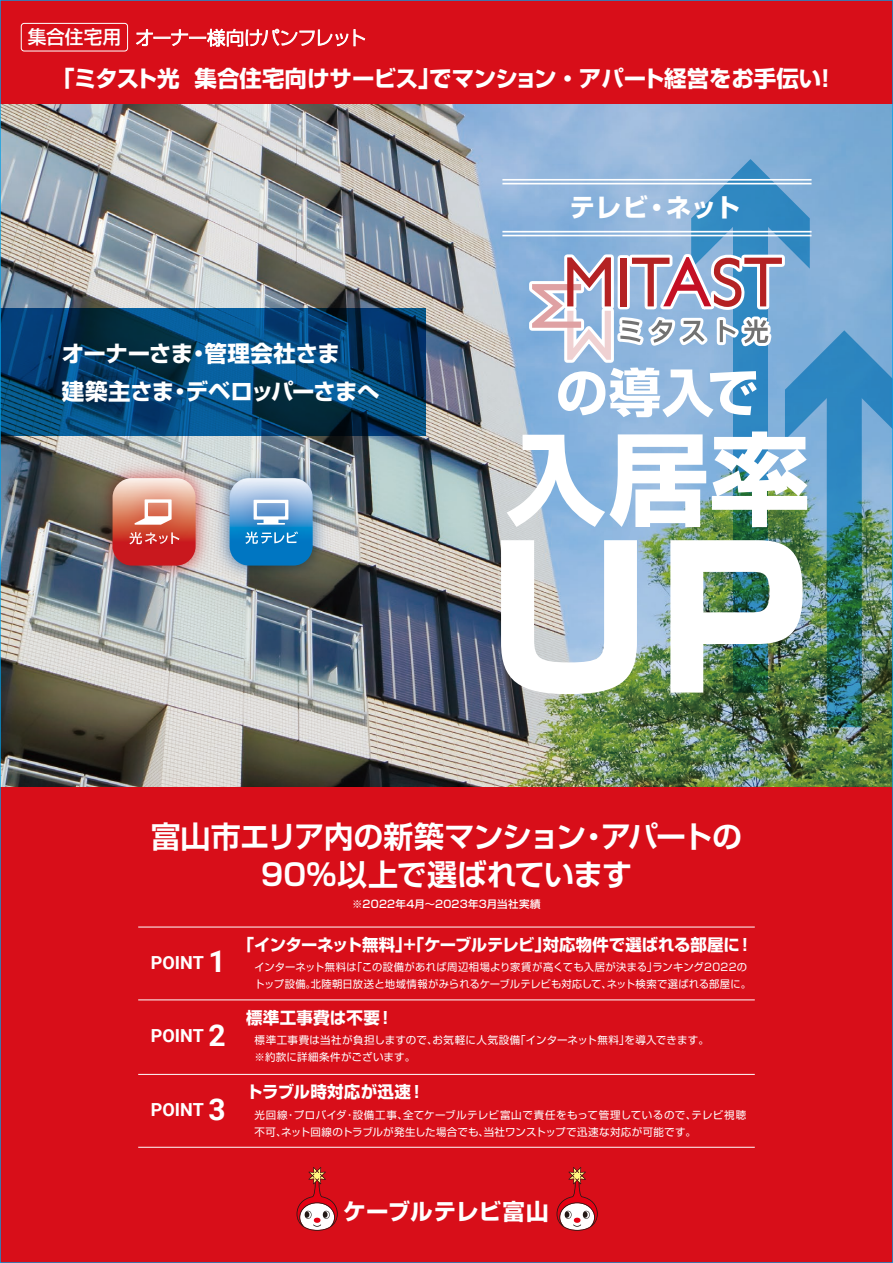
<style>
.page{position:relative;width:893px;height:1263px;background:#d80e19}
.page>*{position:absolute;margin:0;border:0;box-sizing:border-box;transform-origin:0 0}
.t1{font:800 193.35px "Shin Go Pro";color:#fff;scale:.95 1}
.t2{font:700 100.5px "Shin Go Pro";color:#fff}
.t3{font:700 52.2px "Shin Go Pro";color:#fff}
.t4{font:700 30px/37.5px "Shin Go Pro De";letter-spacing:-.025em;color:#fff;text-align:center}
.t5{font:700 25.35px "Shin Go Pro";letter-spacing:.015em;color:#fff}
.t6{font:700 22.5px/37.5px "Shin Go Pro";letter-spacing:-.015em;color:#fff}
.t7{font:700 22.5px "Shin Go Pro";letter-spacing:.015em;color:#fff}
.t8{font:300 18.45px "Shin Go Pro";letter-spacing:-.035em;color:#fff}
.t9{font:700 18px "Roboto";color:#fff}
.t10{font:700 16.5px "Shin Go Pro";color:#fff}
.t11{font:700 16.5px "Shin Go Pro";letter-spacing:.02em;color:#fff}
.t12{font:10.5px/17px "Shin Go Pro";letter-spacing:.03em;color:#fff}
.t13{font:500 10.5px "Shin Go Pro";letter-spacing:.025em;color:#fff}
.s1{font-weight:500;font-size:18.75px}
.s2{font-size:30px}
</style>
<div class="page">
<img style="left:2px;top:105px;width:889px;height:682px">
<svg style="left:2px;top:308px;width:423px;height:128px;background:#04416f"></svg>
<svg style="left:733px;top:440px;width:35px;height:252px;background:#236b65"></svg>
<svg style="left:827px;top:440px;width:35px;height:287px;background:#27737c"></svg>
<hr style="left:502px;top:231px;width:309px;height:1px;background:#fff">
<hr style="left:502px;top:235px;width:309px;height:1px;background:#fff">
<hr style="left:502px;top:179px;width:309px;height:2px;background:#fff">
<hr style="left:502px;top:183px;width:309px;height:1px;background:#fff">
<svg style="left:526px;top:159px;width:365px;height:281px;background:#85abd1"></svg>
<img style="left:90px;top:456px;width:118px;height:131px">
<img style="left:103px;top:468px;width:100px;height:88px">
<svg style="left:113px;top:478px;width:83px;height:88px"></svg>
<img style="left:208px;top:456px;width:127px;height:131px">
<img style="left:222px;top:469px;width:98px;height:87px">
<svg style="left:230px;top:478px;width:83px;height:88px;background:#5fa3d3"></svg>
<svg style="left:136px;top:29px;width:212px;height:17px"></svg>
<svg style="left:354px;top:29px;width:11px;height:17px"></svg>
<hr style="left:138px;top:927px;width:617px;height:1px;background:#fff">
<hr style="left:138px;top:999px;width:617px;height:1px;background:#fff">
<hr style="left:138px;top:1147px;width:617px;height:1px;background:#fff">
<hr style="left:138px;top:1074px;width:617px;height:1px;background:#fff">
<div style="left:21px;top:23px;width:107px;height:28px;border:1px solid #fff;border-radius:3px"></div>
<svg style="left:557px;top:1167px;width:41px;height:64px"></svg>
<svg style="left:297px;top:1167px;width:41px;height:64px"></svg>
<h3 class="t8" style="left:28px;top:23px;width:340px"><span class="s1">集合住宅用</span> オーナー様向けパンフレット</h3>
<h3 class="t6" style="left:52px;top:58px;width:786px">「ミタスト光 集合住宅向けサービス」でマンション・アパート経営をお手伝い！</h3>
<h3 class="t6" style="left:62px;top:333px;width:319px">オーナーさま・管理会社さま<br>建築主さま・デベロッパーさまへ</h3>
<h3 class="t5" style="left:570px;top:188px;width:172px">テレビ・ネット</h3>
<h3 class="t3" style="left:556px;top:351px;width:205px">の導入で</h3>
<h2 class="t2" style="left:506px;top:400px;width:306px">入居率</h2>
<h1 class="t1" style="left:489px;top:466px;width:337px">UP</h1>
<h3 class="t4" style="left:151px;top:815px;width:593px">富山市エリア内の新築マンション・アパートの<br>90％以上で選ばれています</h3>
<h3 class="t9" style="left:151px;top:950px;width:76px">POINT <span class="s2">1</span></h3>
<h3 class="t9" style="left:151px;top:1023px;width:76px">POINT <span class="s2">2</span></h3>
<h3 class="t9" style="left:151px;top:1097px;width:76px">POINT <span class="s2">3</span></h3>
<p class="t13" style="left:352px;top:895px;width:190px">※2022年4月～2023年3月当社実績</p>
<h3 class="t10" style="left:238px;top:932px;width:517px">「インターネット無料」+「ケーブルテレビ」対応物件で選ばれる部屋に！</h3>
<p class="t12" style="left:255px;top:957px;width:498px">インターネット無料は「この設備があれば周辺相場より家賃が高くても入居が決まる」ランキング2022のトップ設備。北陸朝日放送と地域情報がみられるケーブルテレビも対応して、ネット検索で選ばれる部屋に。</p>
<h3 class="t11" style="left:246px;top:1004px;width:149px">標準工事費は不要！</h3>
<p class="t12" style="left:255px;top:1030px;width:493px">標準工事費は当社が負担しますので、お気軽に人気設備「インターネット無料」を導入できます。　　　　※約款に詳細条件がございます。</p>
<h3 class="t10" style="left:246px;top:1079px;width:180px">トラブル時対応が迅速！</h3>
<p class="t12" style="left:255px;top:1105px;width:493px">光回線・プロバイダ・設備工事、全てケーブルテレビ富山で責任をもって管理しているので、テレビ視聴不可、ネット回線のトラブルが発生した場合でも、当社ワンストップで迅速な対応が可能です。</p>
<h3 class="t7" style="left:343px;top:1194px;width:207px">ケーブルテレビ富山</h3>
</div>
